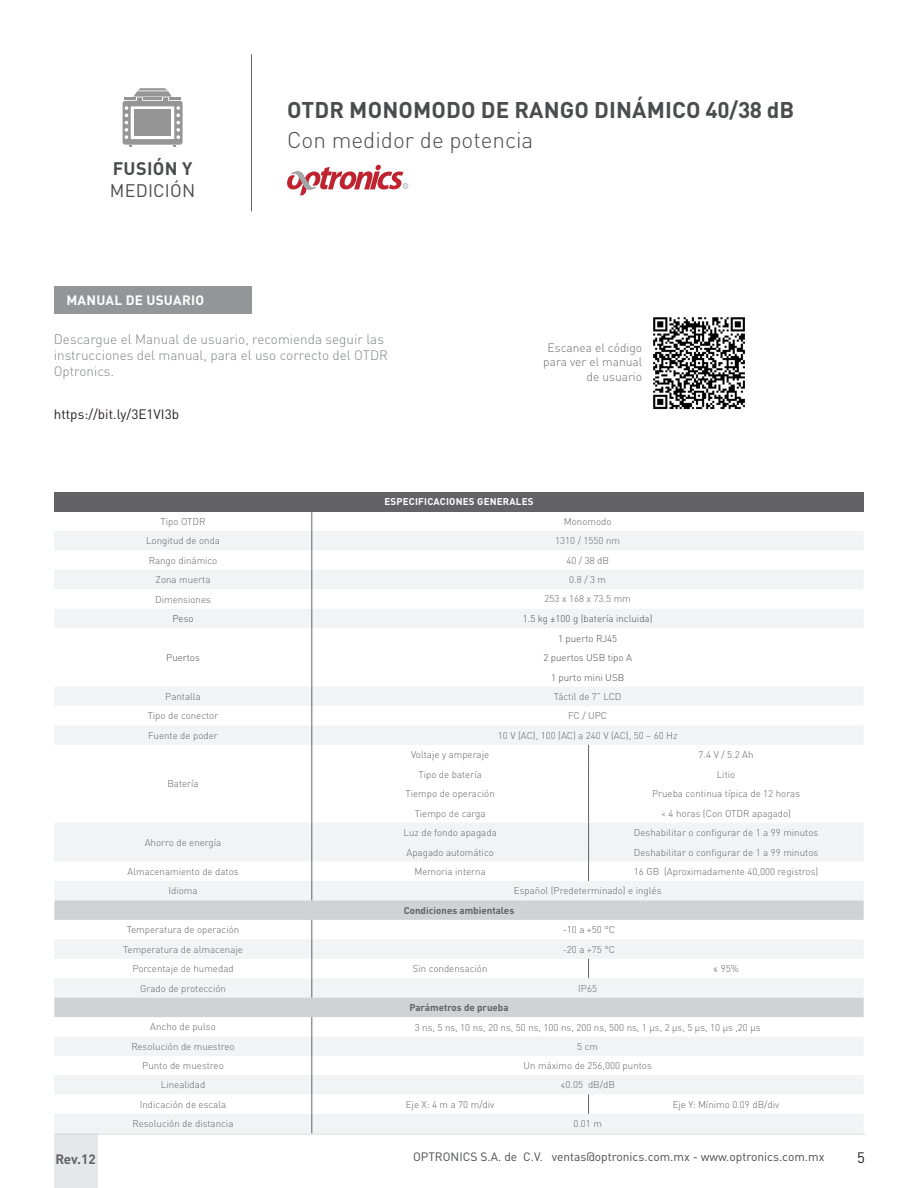
<style>
.page{position:relative;width:918px;height:1188px;background:#fff}
.page>*{position:absolute;margin:0;border:0;box-sizing:border-box;transform-origin:0 0}
.t1{font:700 22.5px "DIN Pro";letter-spacing:.005em;color:#4b4c4d}
.t2{font:300 22.5px "DIN Pro";color:#4b4c4d}
.t3{font:18px "DIN Pro";letter-spacing:.01em;color:#4b4c4d}
.t4{font:700 18px "DIN Pro";letter-spacing:.02em;color:#4b4c4d}
.t5{font:15px "DIN Pro";color:#231f20}
.t6{font:300 13.5px/16.2px "DIN Pro";color:#818386}
.t7{font:13.5px "DIN Pro";color:#231f20}
.t8{font:700 13.5px "DIN Pro";letter-spacing:.02em;color:#fff}
.t9{font:700 13.5px "DIN Pro";color:#636366}
.t10{font:12px "DIN Pro";color:#4b4c4d}
.t11{font:300 12px/14.4px "DIN Pro";color:#6c6d70;text-align:right}
.t12{font:300 9.75px "DIN Pro";color:#636366}
.t13{font:300 9.75px/19.5px "DIN Pro";color:#4b4c4d;text-align:center}
.t14{font:700 9.75px "DIN Pro";color:#636366}
.t15{font:700 9.75px "DIN Pro";letter-spacing:.02em;color:#fff}
</style>
<div class="page">
<div style="left:54px;top:1134px;width:44px;height:54px;background:#e6e7e9"></div>
<hr style="left:55px;top:1134px;width:810px;height:1px;background:#d1d2d4">
<hr style="left:251px;top:54px;width:1px;height:157px;background:#636366">
<svg style="left:287px;top:165px;width:121px;height:30px"></svg>
<svg style="left:123px;top:88px;width:60px;height:59px"></svg>
<div style="left:54px;top:492px;width:810px;height:19px;background:#636366"></div>
<svg style="left:55px;top:531px;width:808px;height:602px"></svg>
<svg style="left:54px;top:900px;width:810px;height:117px"></svg>
<svg style="left:588px;top:745px;width:1px;height:136px"></svg>
<svg style="left:588px;top:959px;width:1px;height:19px"></svg>
<svg style="left:311px;top:920px;width:1px;height:78px"></svg>
<svg style="left:588px;top:1094px;width:1px;height:20px"></svg>
<svg style="left:311px;top:1017px;width:1px;height:116px"></svg>
<svg style="left:311px;top:511px;width:1px;height:389px"></svg>
<div style="left:54px;top:286px;width:198px;height:27px;background:#939598"></div>
<img style="left:653px;top:317px;width:92px;height:93px">
<h2 class="t4" style="left:113px;top:153px;width:81px">FUSIÓN Y</h2>
<h2 class="t3" style="left:110px;top:178px;width:87px">MEDICIÓN</h2>
<h1 class="t1" style="left:287px;top:91px;width:508px">OTDR MONOMODO DE RANGO DINÁMICO 40/38 dB</h1>
<h1 class="t2" style="left:287px;top:122px;width:248px">Con medidor de potencia</h1>
<h3 class="t8" style="left:66px;top:289px;width:139px">MANUAL DE USUARIO</h3>
<h3 class="t6" style="left:54px;top:329px;width:336px">Descargue el Manual de usuario, recomienda seguir las instrucciones del manual, para el uso correcto del OTDR<br>Optronics.</h3>
<p class="t11" style="left:543px;top:339px;width:100px">Escanea el código para ver el manual de usuario</p>
<h3 class="t7" style="left:54px;top:405px;width:127px">https://bit.ly/3E1VI3b</h3>
<p class="t15" style="left:384px;top:494px;width:151px">ESPECIFICACIONES GENERALES</p>
<p class="t12" style="left:161px;top:514px;width:46px">Tipo OTDR</p>
<p class="t12" style="left:564px;top:514px;width:49px">Monomodo</p>
<p class="t12" style="left:146px;top:533px;width:75px">Longitud de onda</p>
<p class="t12" style="left:555px;top:533px;width:66px">1310 / 1550 nm</p>
<p class="t12" style="left:149px;top:553px;width:70px">Rango dinámico</p>
<p class="t12" style="left:566px;top:553px;width:44px">40 / 38 dB</p>
<p class="t12" style="left:156px;top:572px;width:56px">Zona muerta</p>
<p class="t12" style="left:569px;top:572px;width:38px">0.8 / 3 m</p>
<p class="t12" style="left:155px;top:592px;width:57px">Dimensiones</p>
<p class="t12" style="left:545px;top:591px;width:88px">253 x 168 x 73.5 mm</p>
<p class="t13" style="left:173px;top:608px;width:23px">Peso</p>
<p class="t13" style="left:523px;top:608px;width:131px">1.5 kg ±100 g (batería incluida)</p>
<p class="t13" style="left:166px;top:647px;width:35px">Puertos</p>
<p class="t13" style="left:543px;top:627px;width:90px">1 puerto RJ45<br>2 puertos USB tipo A<br>1 purto mini USB</p>
<p class="t12" style="left:165px;top:689px;width:37px">Pantalla</p>
<p class="t12" style="left:554px;top:689px;width:69px">Táctil de 7” LCD</p>
<p class="t12" style="left:148px;top:708px;width:72px">Tipo de conector</p>
<p class="t12" style="left:568px;top:708px;width:41px">FC / UPC</p>
<p class="t12" style="left:148px;top:728px;width:71px">Fuente de poder</p>
<p class="t12" style="left:498px;top:728px;width:181px">10 V (AC), 100 (AC) a 240 V (AC), 50 ~ 60 Hz</p>
<p class="t12" style="left:167px;top:776px;width:33px">Batería</p>
<p class="t12" style="left:411px;top:747px;width:80px">Voltaje y amperaje</p>
<p class="t12" style="left:699px;top:747px;width:56px">7.4 V / 5.2 Ah</p>
<p class="t12" style="left:418px;top:767px;width:65px">Tipo de batería</p>
<p class="t12" style="left:717px;top:767px;width:20px">Litio</p>
<p class="t12" style="left:406px;top:786px;width:91px">Tiempo de operación</p>
<p class="t12" style="left:652px;top:786px;width:150px">Prueba continua típica de 12 horas</p>
<p class="t12" style="left:415px;top:806px;width:72px">Tiempo de carga</p>
<p class="t12" style="left:661px;top:806px;width:131px">&lt; 4 horas (Con OTDR apagado)</p>
<p class="t12" style="left:145px;top:835px;width:78px">Ahorro de energía</p>
<p class="t12" style="left:404px;top:825px;width:95px">Luz de fondo apagada</p>
<p class="t12" style="left:634px;top:825px;width:186px">Deshabilitar o configurar de 1 a 99 minutos</p>
<p class="t12" style="left:407px;top:845px;width:89px">Apagado automático</p>
<p class="t12" style="left:634px;top:845px;width:186px">Deshabilitar o configurar de 1 a 99 minutos</p>
<h3 class="t9" style="left:56px;top:1148px;width:42px">Rev.12</h3>
<p class="t12" style="left:127px;top:864px;width:113px">Almacenamiento de datos</p>
<p class="t12" style="left:414px;top:864px;width:73px">Memoria interna</p>
<p class="t12" style="left:634px;top:864px;width:186px">16 GB (Aproximadamente 40,000 registros)</p>
<p class="t12" style="left:168px;top:883px;width:31px">Idioma</p>
<p class="t12" style="left:514px;top:883px;width:149px">Español (Predeterminado) e inglés</p>
<p class="t14" style="left:404px;top:902px;width:112px">Condiciones ambientales</p>
<p class="t12" style="left:127px;top:922px;width:114px">Temperatura de operación</p>
<p class="t12" style="left:563px;top:922px;width:54px">-10 a +50 °C</p>
<p class="t12" style="left:123px;top:942px;width:121px">Temperatura de almacenaje</p>
<p class="t12" style="left:563px;top:942px;width:54px">-20 a +75 °C</p>
<p class="t12" style="left:132px;top:961px;width:103px">Porcentaje de humedad</p>
<p class="t12" style="left:413px;top:961px;width:76px">Sin condensación</p>
<p class="t12" style="left:713px;top:961px;width:27px">≤ 95%</p>
<p class="t12" style="left:140px;top:981px;width:87px">Grado de protección</p>
<p class="t12" style="left:578px;top:981px;width:20px">IP65</p>
<p class="t14" style="left:409px;top:1000px;width:101px">Parámetros de prueba</p>
<p class="t12" style="left:150px;top:1019px;width:67px">Ancho de pulso</p>
<p class="t12" style="left:415px;top:1020px;width:347px">3 ns, 5 ns, 10 ns, 20 ns, 50 ns, 100 ns, 200 ns, 500 ns, 1 μs, 2 μs, 5 μs, 10 μs ,20 μs</p>
<p class="t12" style="left:131px;top:1039px;width:105px">Resolución de muestreo</p>
<p class="t12" style="left:577px;top:1039px;width:22px">5 cm</p>
<p class="t12" style="left:142px;top:1058px;width:83px">Punto de muestreo</p>
<p class="t12" style="left:524px;top:1058px;width:130px">Un máximo de 256,000 puntos</p>
<p class="t12" style="left:161px;top:1077px;width:46px">Linealidad</p>
<p class="t12" style="left:560px;top:1077px;width:56px">≤0.05 dB/dB</p>
<p class="t12" style="left:140px;top:1097px;width:88px">Indicación de escala</p>
<p class="t12" style="left:406px;top:1097px;width:90px">Eje X: 4 m a 70 m/div</p>
<p class="t12" style="left:673px;top:1097px;width:108px">Eje Y: Mínimo 0.09 dB/div</p>
<p class="t12" style="left:133px;top:1116px;width:102px">Resolución de distancia</p>
<p class="t12" style="left:573px;top:1116px;width:30px">0.01 m</p>
<p class="t10" style="left:413px;top:1149px;width:413px">OPTRONICS S.A. de C.V. ventas@optronics.com.mx - www.optronics.com.mx</p>
<h3 class="t5" style="left:857px;top:1148px;width:9px">5</h3>
</div>
